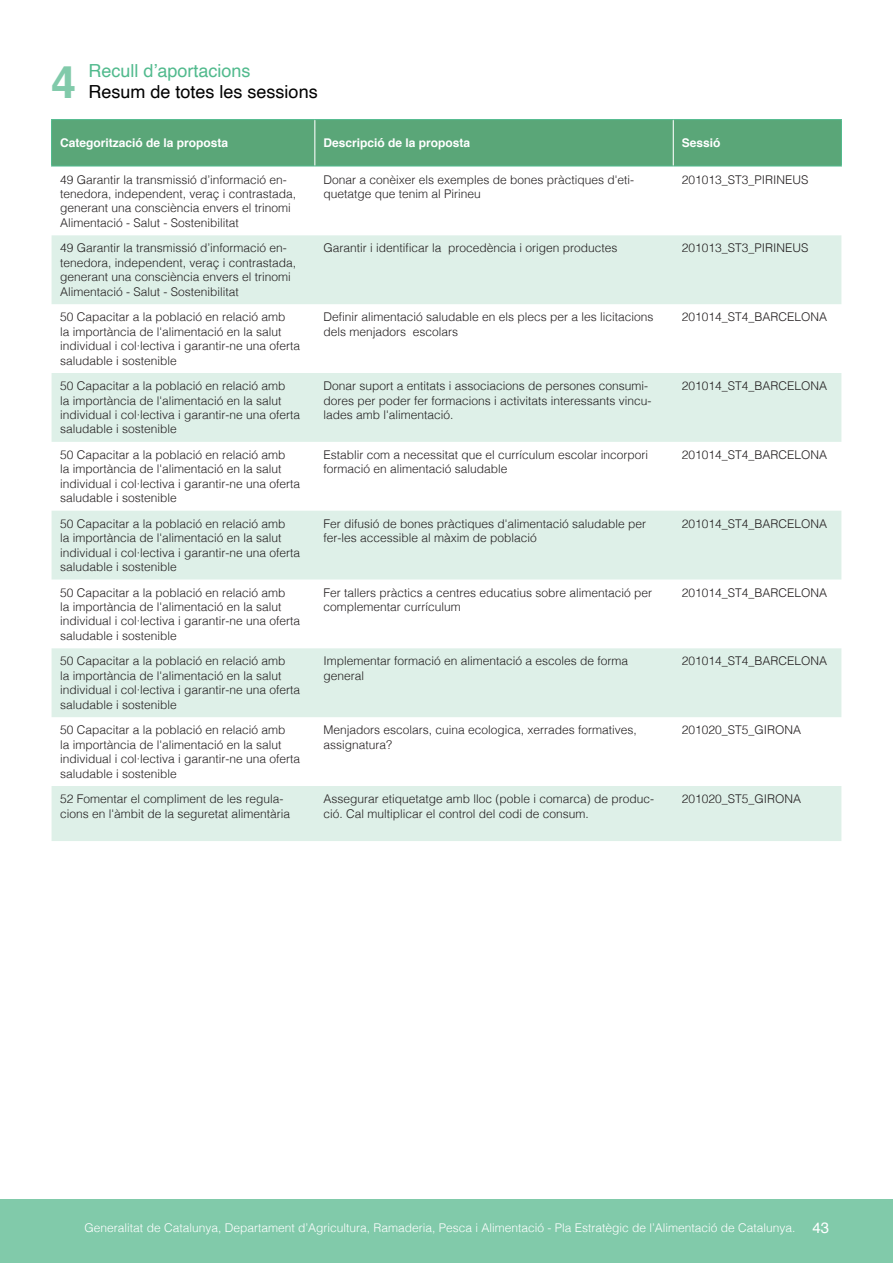
<style>
.page{position:relative;width:893px;height:1263px;background:#fff}
.page>*{position:absolute;margin:0;border:0;box-sizing:border-box;transform-origin:0 0}
.t1{font:700 45px "Helvetica";color:#81caaa}
.t2{font:18px "Helvetica";color:#000}
.t3{font:18px "Helvetica";color:#51ba8d}
.t4{font:300 12px/14.4px "Helvetica";color:#231f20}
.t5{font:300 12px "Helvetica";color:#fff}
.t6{font:700 12px "Helvetica";color:#fff}
.s1{font-weight:400;font-size:15px}
</style>
<div class="page">
<div style="left:0;top:1199px;width:893px;height:64px;background:#81caaa"></div>
<div style="left:52px;top:120px;width:789px;height:45px;background:#5aa678"></div>
<svg style="left:52px;top:235px;width:789px;height:606px;fill:#def0e8"></svg>
<hr style="left:51px;top:119px;width:264px;height:1px;background:#51ba8d">
<hr style="left:51px;top:120px;width:1px;height:45px;background:#51ba8d">
<hr style="left:315px;top:119px;width:358px;height:1px;background:#51ba8d">
<hr style="left:673px;top:119px;width:169px;height:1px;background:#51ba8d">
<hr style="left:841px;top:120px;width:1px;height:45px;background:#51ba8d">
<hr style="left:51px;top:165px;width:264px;height:2px;background:#51ba8d">
<hr style="left:315px;top:165px;width:358px;height:2px;background:#51ba8d">
<hr style="left:673px;top:165px;width:169px;height:2px;background:#51ba8d">
<hr style="left:314px;top:120px;width:1px;height:45px;background:#fff">
<hr style="left:673px;top:120px;width:1px;height:45px;background:#fff">
<h1 class="t1" style="left:51px;top:45px;width:27px">4</h1>
<h2 class="t3" style="left:89px;top:57px;width:164px">Recull d’aportacions</h2>
<h2 class="t2" style="left:89px;top:77px;width:231px">Resum de totes les sessions</h2>
<p class="t6" style="left:60px;top:133px;width:170px">Categorització de la proposta</p>
<p class="t6" style="left:323px;top:133px;width:148px">Descripció de la proposta</p>
<p class="t6" style="left:682px;top:133px;width:40px">Sessió</p>
<p class="t4" style="left:60px;top:171px;width:238px">49 Garantir la transmissió d’informació en&shy;tenedora, independent, veraç i contrastada, generant una consciència envers el trinomi Alimentació - Salut - Sostenibilitat</p>
<p class="t4" style="left:323px;top:171px;width:312px">Donar a conèixer els exemples de bones pràctiques d'eti&shy;quetatge que tenim al Pirineu</p>
<p class="t4" style="left:682px;top:171px;width:128px">201013_ST3_PIRINEUS</p>
<p class="t4" style="left:60px;top:240px;width:238px">49 Garantir la transmissió d’informació en&shy;tenedora, independent, veraç i contrastada, generant una consciència envers el trinomi Alimentació - Salut - Sostenibilitat</p>
<p class="t4" style="left:323px;top:240px;width:296px">Garantir i identificar la procedència i origen productes</p>
<p class="t4" style="left:682px;top:240px;width:128px">201013_ST3_PIRINEUS</p>
<p class="t4" style="left:60px;top:309px;width:242px">50 Capacitar a la població en relació amb<br>la importància de l'alimentació en la salut individual i col·lectiva i garantir-ne una oferta saludable i sostenible</p>
<p class="t4" style="left:323px;top:309px;width:332px">Definir alimentació saludable en els plecs per a les licitacions dels menjadors escolars</p>
<p class="t4" style="left:682px;top:309px;width:147px">201014_ST4_BARCELONA</p>
<p class="t4" style="left:60px;top:378px;width:242px">50 Capacitar a la població en relació amb<br>la importància de l'alimentació en la salut individual i col·lectiva i garantir-ne una oferta saludable i sostenible</p>
<p class="t4" style="left:323px;top:378px;width:330px">Donar suport a entitats i associacions de persones consumi&shy;dores per poder fer formacions i activitats interessants vincu&shy;lades amb l'alimentació.</p>
<p class="t4" style="left:682px;top:378px;width:147px">201014_ST4_BARCELONA</p>
<p class="t4" style="left:60px;top:447px;width:242px">50 Capacitar a la població en relació amb<br>la importància de l'alimentació en la salut individual i col·lectiva i garantir-ne una oferta saludable i sostenible</p>
<p class="t4" style="left:323px;top:447px;width:326px">Establir com a necessitat que el currículum escolar incorpori formació en alimentació saludable</p>
<p class="t4" style="left:682px;top:447px;width:147px">201014_ST4_BARCELONA</p>
<p class="t4" style="left:60px;top:515px;width:242px">50 Capacitar a la població en relació amb<br>la importància de l'alimentació en la salut individual i col·lectiva i garantir-ne una oferta saludable i sostenible</p>
<p class="t4" style="left:323px;top:515px;width:324px">Fer difusió de bones pràctiques d'alimentació saludable per fer-les accessible al màxim de població</p>
<p class="t4" style="left:682px;top:515px;width:147px">201014_ST4_BARCELONA</p>
<p class="t4" style="left:60px;top:584px;width:242px">50 Capacitar a la població en relació amb<br>la importància de l'alimentació en la salut individual i col·lectiva i garantir-ne una oferta saludable i sostenible</p>
<p class="t4" style="left:323px;top:584px;width:330px">Fer tallers pràctics a centres educatius sobre alimentació per complementar currículum</p>
<p class="t4" style="left:682px;top:584px;width:147px">201014_ST4_BARCELONA</p>
<p class="t4" style="left:60px;top:653px;width:242px">50 Capacitar a la població en relació amb<br>la importància de l'alimentació en la salut individual i col·lectiva i garantir-ne una oferta saludable i sostenible</p>
<p class="t4" style="left:323px;top:653px;width:306px">Implementar formació en alimentació a escoles de forma general</p>
<p class="t4" style="left:682px;top:653px;width:147px">201014_ST4_BARCELONA</p>
<p class="t4" style="left:60px;top:722px;width:242px">50 Capacitar a la població en relació amb<br>la importància de l'alimentació en la salut individual i col·lectiva i garantir-ne una oferta saludable i sostenible</p>
<p class="t4" style="left:323px;top:722px;width:315px">Menjadors escolars, cuina ecologica, xerrades formatives, assignatura?</p>
<p class="t4" style="left:682px;top:722px;width:121px">201020_ST5_GIRONA</p>
<p class="t4" style="left:60px;top:791px;width:232px">52 Fomentar el compliment de les regula&shy;cions en l'àmbit de la seguretat alimentària</p>
<p class="t4" style="left:323px;top:791px;width:332px">Assegurar etiquetatge amb lloc (poble i comarca) de produc&shy;ció. Cal multiplicar el control del codi de consum.</p>
<p class="t4" style="left:682px;top:791px;width:121px">201020_ST5_GIRONA</p>
<p class="t5" style="left:85px;top:1217px;width:746px">Generalitat de Catalunya, Departament d’Agricultura, Ramaderia, Pesca i Alimentació - Pla Estratègic de l’Alimentació de Catalunya. <span class="s1">43</span></p>
</div>
